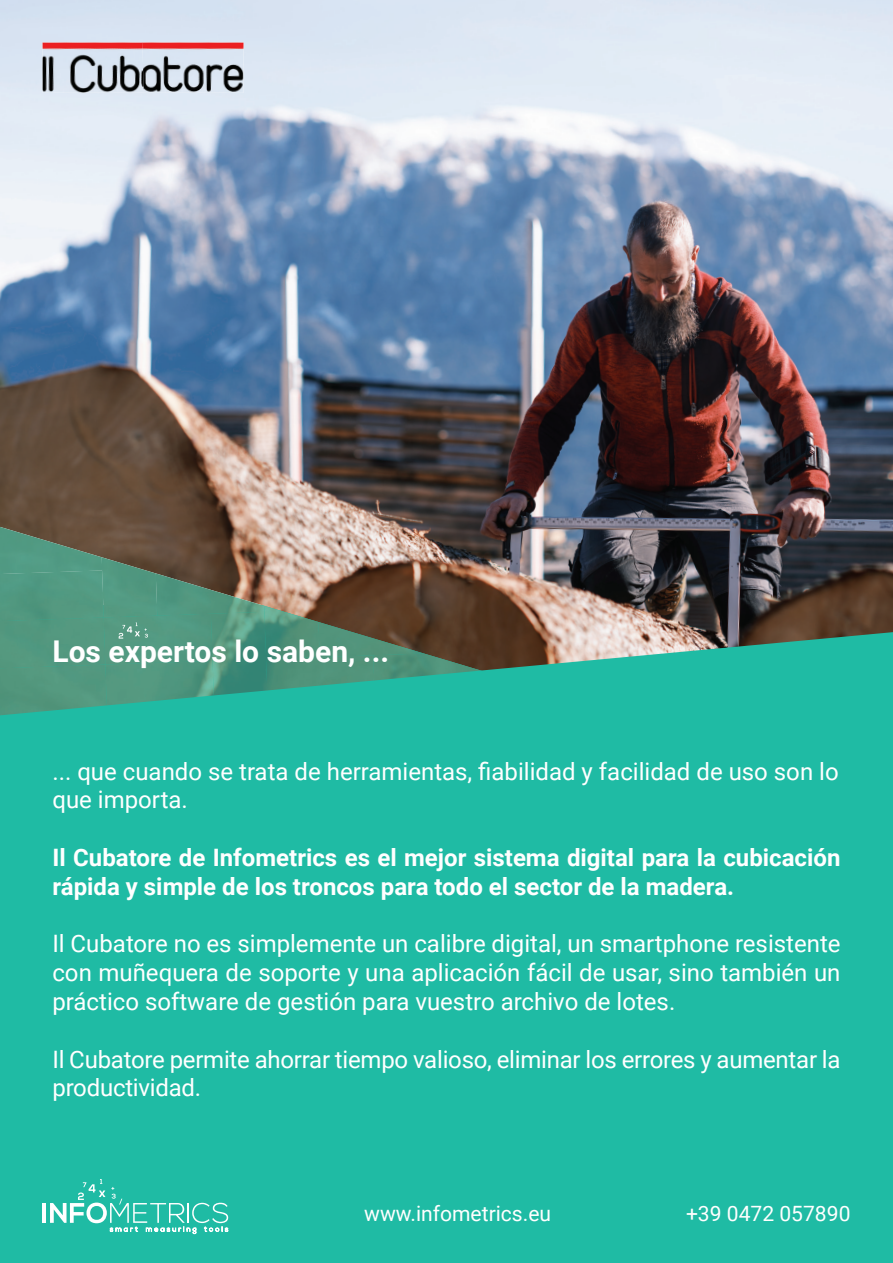
<style>
.page{position:relative;width:893px;height:1263px;background:#fff}
.page>*{position:absolute;margin:0;border:0;box-sizing:border-box;transform-origin:0 0}
.t1{font:700 30px "Roboto";color:#fff}
.t2{font:24px/28.8px "Roboto";color:#fff}
.t3{font:700 24px/28.8px "Roboto";color:#fff}
.t4{font:21.15px "Roboto";color:#fff}
</style>
<div class="page">
<div style="left:0;top:606px;width:893px;height:657px;background:#1fbba4"></div>
<hr style="left:43px;top:1203px;width:3px;height:20px;background:#fff">
<svg style="left:50px;top:1179px;width:178px;height:55px"></svg>
<img style="left:0;top:0;width:893px;height:670px">
<img style="left:43px;top:43px;width:99px;height:50px">
<img style="left:142px;top:43px;width:101px;height:50px">
<img style="left:0;top:527px;width:102px;height:43px">
<img style="left:102px;top:557px;width:55px;height:57px">
<div style="left:0;top:570px;width:104px;height:47px;background:#529981"></div>
<img style="left:156px;top:573px;width:109px;height:41px">
<img style="left:264px;top:606px;width:56px;height:49px">
<div style="left:0;top:617px;width:104px;height:47px;background:#539980"></div>
<div style="left:104px;top:614px;width:107px;height:50px;background:#539a81"></div>
<img style="left:211px;top:612px;width:56px;height:83px">
<img style="left:318px;top:622px;width:106px;height:33px">
<img style="left:0;top:664px;width:107px;height:51px">
<img style="left:105px;top:661px;width:109px;height:44px">
<img style="left:266px;top:655px;width:108px;height:35px">
<img style="left:373px;top:653px;width:108px;height:27px">
<svg style="left:116px;top:622px;width:34px;height:22px"></svg>
<p class="t1" style="left:52px;top:630px;width:338px">Los expertos lo saben, ...</p>
<p class="t2" style="left:52px;top:756px;width:788px">... que cuando se trata de herramientas, fiabilidad y facilidad de uso son lo que importa.</p>
<p class="t3" style="left:52px;top:842px;width:789px">Il Cubatore de Infometrics es el mejor sistema digital para la cubicación rápida y simple de los troncos para todo el sector de la madera.</p>
<p class="t2" style="left:52px;top:928px;width:790px;text-align:justify">Il Cubatore no es simplemente un calibre digital, un smartphone resistente con muñequera de soporte y una aplicación fácil de usar, sino también un práctico software de gestión para vuestro archivo de lotes.</p>
<p class="t2" style="left:52px;top:1044px;width:790px">Il Cubatore permite ahorrar tiempo valioso, eliminar los errores y aumentar la productividad.</p>
<p class="t4" style="left:364px;top:1198px;width:188px">www.infometrics.eu</p>
<p class="t4" style="left:686px;top:1198px;width:166px">+39 0472 057890</p>
</div>
